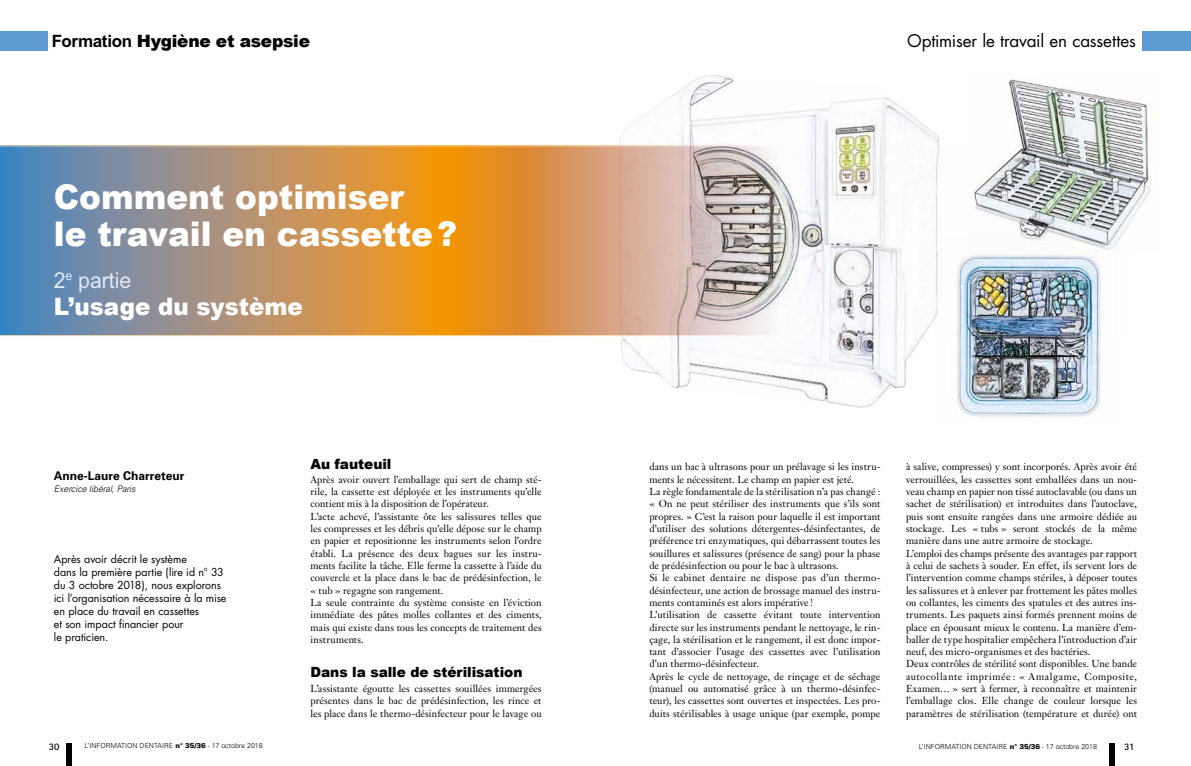
<style>
.page{position:relative;width:1191px;height:766px;background:#fff}
.page>*{position:absolute;margin:0;border:0;box-sizing:border-box;transform-origin:0 0}
.t1{font:900 34px/37px "Arial";color:#fff;scale:.96 1}
.t2{font:900 24px "Arial";color:#fff;scale:.96 1}
.t3{font:22px "M Arial";color:#e0e8f7;scale:.96 1}
.t4{font:17px "Futura";letter-spacing:-.005em;color:#000}
.t5{font:900 17px "Arial";letter-spacing:-.015em;color:#000}
.t6{font:900 14px "Arial";letter-spacing:-.005em;color:#000}
.t7{font:700 12px "Univers";color:#000}
.t8{font:10.8px/13px "Futura";color:#000}
.t9{font:10px/12.3px "Janson Text";letter-spacing:.005em;color:#000}
.t10{font:700 10px "Rotis Sans Serif";color:#000}
.t11{font:italic 300 9px "Univers";color:#000}
.t12{font:300 7px "Univers";color:#000}
.s1{font-family:"M Arial";font-weight:700}
.s2{font-weight:900}
</style>
<div class="page">
<div style="left:66px;top:743px;width:6px;height:22px;background:#000"></div>
<div style="left:1109px;top:743px;width:6px;height:22px;background:#000"></div>
<div style="left:0;top:31px;width:48px;height:20px;background:#5e9ad3"></div>
<div style="left:1142px;top:31px;width:49px;height:20px;background:#5e9ad3"></div>
<svg style="left:0;top:145px;width:619px;height:191px;background:#b69166"></svg>
<img style="left:956px;top:254px;width:145px;height:163px">
<img style="left:619px;top:75px;width:321px;height:333px">
<img style="left:974px;top:79px;width:177px;height:171px">
<h3 class="t5" style="left:52px;top:29px;width:259px"><span class="s1">Formation</span> Hygiène et asepsie</h3>
<h3 class="t4" style="left:907px;top:30px;width:230px">Optimiser le travail en cassettes</h3>
<h1 class="t1" style="left:54px;top:177px;width:421px">Comment optimiser<br>le travail en cassette?</h1>
<h3 class="t3" style="left:54px;top:267px;width:82px">2<sup>e</sup> partie</h3>
<h2 class="t2" style="left:54px;top:288px;width:261px">L’usage du système</h2>
<p class="t7" style="left:54px;top:469px;width:132px">Anne-Laure Charreteur</p>
<p class="t11" style="left:54px;top:483px;width:83px">Exercice libéral, Paris</p>
<p class="t8" style="left:54px;top:552px;width:174px">Après avoir décrit le système<br>dans la première partie (lire id n° 33 du 3 octobre 2018), nous explorons ici l’organisation nécessaire à la mise en place du travail en cassettes<br>et son impact financier pour<br>le praticien.</p>
<h3 class="t6" style="left:310px;top:453px;width:83px">Au fauteuil</h3>
<p class="t9" style="left:310px;top:473px;width:233px">Après avoir ouvert l’emballage qui sert de champ sté&shy;rile, la cassette est déployée et les instruments qu’elle contient mis à la disposition de l’opérateur.<br>L’acte achevé, l’assistante ôte les salissures telles que les compresses et les débris qu’elle dépose sur le champ en papier et repositionne les instruments selon l’ordre établi. La présence des deux bagues sur les instru&shy;ments facilite la tâche. Elle ferme la cassette à l’aide du couvercle et la place dans le bac de prédésinfection, le « tub » regagne son rangement.<br>La seule contrainte du système consiste en l’éviction immédiate des pâtes molles collantes et des ciments, mais qui existe dans tous les concepts de traitement des instruments.</p>
<h3 class="t6" style="left:310px;top:661px;width:213px">Dans la salle de stérilisation</h3>
<p class="t9" style="left:310px;top:682px;width:233px;text-align:justify">L’assistante égoutte les cassettes souillées immergées présentes dans le bac de prédésinfection, les rince et les place dans le thermo-désinfecteur pour le lavage ou</p>
<p class="t9" style="left:649px;top:460px;width:233px">dans un bac à ultrasons pour un prélavage si les instru&shy;ments le nécessitent. Le champ en papier est jeté.<br>La règle fondamentale de la stérilisation n’a pas changé : « On ne peut stériliser des instruments que s’ils sont propres. » C’est la raison pour laquelle il est important d’utiliser des solutions détergentes-désinfectantes, de préférence tri enzymatiques, qui débarrassent toutes les souillures et salissures (présence de sang) pour la phase de prédésinfection ou pour le bac à ultrasons.<br>Si le cabinet dentaire ne dispose pas d’un thermo&shy;désinfecteur, une action de brossage manuel des instru&shy;ments contaminés est alors impérative !<br>L’utilisation de cassette évitant toute intervention directe sur les instruments pendant le nettoyage, le rin&shy;çage, la stérilisation et le rangement, il est donc impor&shy;tant d’associer l’usage des cassettes avec l’utilisation d’un thermo-désinfecteur.<br>Après le cycle de nettoyage, de rinçage et de séchage (manuel ou automatisé grâce à un thermo-désinfec&shy;teur), les cassettes sont ouvertes et inspectées. Les pro&shy;duits stérilisables à usage unique (par exemple, pompe</p>
<p class="t9" style="left:906px;top:460px;width:233px">à salive, compresses) y sont incorporés. Après avoir été verrouillées, les cassettes sont emballées dans un nou&shy;veau champ en papier non tissé autoclavable (ou dans un sachet de stérilisation) et introduites dans l’autoclave, puis sont ensuite rangées dans une armoire dédiée au stockage. Les « tubs » seront stockés de la même manière dans une autre armoire de stockage.<br>L’emploi des champs présente des avantages par rapport à celui de sachets à souder. En effet, ils servent lors de l’intervention comme champs stériles, à déposer toutes les salissures et à enlever par frottement les pâtes molles ou collantes, les ciments des spatules et des autres ins&shy;truments. Les paquets ainsi formés prennent moins de place en épousant mieux le contenu. La manière d’em&shy;baller de type hospitalier empêchera l’introduction d’air neuf, des micro-organismes et des bactéries.<br>Deux contrôles de stérilité sont disponibles. Une bande autocollante imprimée : « Amalgame, Composite, Examen… » sert à fermer, à reconnaître et maintenir l’emballage clos. Elle change de couleur lorsque les paramètres de stérilisation (température et durée) ont</p>
<p class="t10" style="left:49px;top:740px;width:12px">30</p>
<p class="t12" style="left:84px;top:741px;width:180px">L’INFORMATION DENTAIRE <span class="s2">n° 35/36</span> - 17 octobre 2018</p>
<p class="t12" style="left:918px;top:741px;width:180px">L’INFORMATION DENTAIRE <span class="s2">n° 35/36</span> - 17 octobre 2018</p>
<p class="t10" style="left:1124px;top:740px;width:12px">31</p>
</div>
